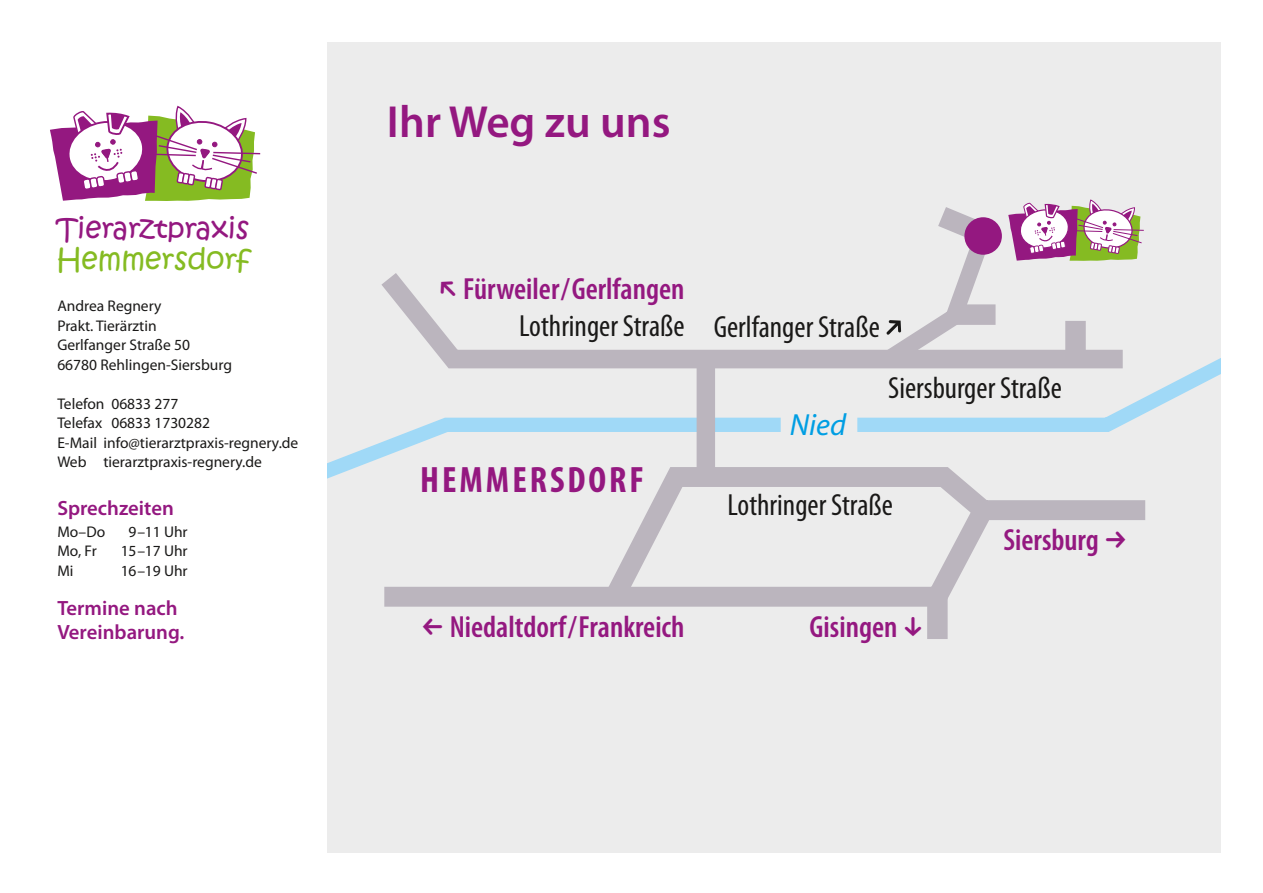
<style>
.page{position:relative;width:1263px;height:893px;background:#fff}
.page>*{position:absolute;margin:0;border:0;box-sizing:border-box;transform-origin:0 0}
.t1{font:600 45.15px "Myriad Pro";color:#941880}
.t2{font:700 condensed 36.75px "Myriad Pro";letter-spacing:.08em;color:#941880}
.t3{font:condensed 30.75px "Myriad Pro";color:#1a1918}
.t4{font:600 condensed 30.75px "Myriad Pro";color:#941880}
.t5{font:italic 30.75px "Myriad";color:#009ee3}
.t6{font:29.1px "Kristen ITC";color:#85bb22}
.t7{font:28.65px "Kristen ITC";color:#941880}
.t8{font:600 20.7px/24px "Myriad Pro";color:#941880}
.t9{font:15.45px/19.5px "Myriad Pro";color:#1a1918}
</style>
<div class="page">
<div style="left:327px;top:43px;width:893px;height:810px;background:#ececec"></div>
<svg style="left:857px;top:358px;width:363px;height:74px"></svg>
<svg style="left:327px;top:410px;width:454px;height:69px"></svg>
<svg style="left:588px;top:457px;width:558px;height:63px"></svg>
<div style="left:697px;top:359px;width:18px;height:118px;background:#bbb5be"></div>
<svg style="left:384px;top:483px;width:626px;height:124px"></svg>
<svg style="left:381px;top:273px;width:484px;height:105px"></svg>
<div style="left:927px;top:597px;width:21px;height:42px;background:#bbb5be"></div>
<svg style="left:865px;top:199px;width:280px;height:183px"></svg>
<svg style="left:50px;top:105px;width:211px;height:96px"></svg>
<svg style="left:441px;top:282px;width:14px;height:14px"></svg>
<h3 class="t7" style="left:56px;top:210px;width:194px">Tierarztpraxis</h3>
<h3 class="t6" style="left:56px;top:240px;width:196px">Hemmersdorf</h3>
<p class="t9" style="left:57px;top:297px;width:176px">Andrea Regnery<br>Prakt. Tierärztin<br>Gerlfanger Straße 50<br>66780 Rehlingen-Siersburg</p>
<p class="t9" style="left:57px;top:394px;width:243px">Telefon 06833 277<br>Telefax 06833 1730282<br>E-Mail info@tierarztpraxis-regnery.de<br>Web tierarztpraxis-regnery.de</p>
<h3 class="t8" style="left:57px;top:497px;width:118px">Sprechzeiten</h3>
<p class="t9" style="left:57px;top:522px;width:49px">Mo–Do</p>
<p class="t9" style="left:129px;top:522px;width:61px">9–11 Uhr</p>
<p class="t9" style="left:57px;top:542px;width:41px">Mo, Fr</p>
<p class="t9" style="left:121px;top:542px;width:69px">15–17 Uhr</p>
<p class="t9" style="left:57px;top:561px;width:18px">Mi</p>
<p class="t9" style="left:121px;top:561px;width:69px">16–19 Uhr</p>
<h3 class="t8" style="left:57px;top:596px;width:129px">Termine nach<br>Vereinbarung.</h3>
<h1 class="t1" style="left:387px;top:97px;width:285px">Ihr Weg zu uns</h1>
<h3 class="t4" style="left:463px;top:272px;width:223px">Fürweiler/Gerlfangen</h3>
<h3 class="t3" style="left:519px;top:309px;width:167px">Lothringer Straße</h3>
<h2 class="t2" style="left:420px;top:460px;width:225px">HEMMERSDORF</h2>
<h3 class="t4" style="left:450px;top:610px;width:236px">Niedaltdorf/Frankreich</h3>
<h3 class="t3" style="left:714px;top:310px;width:168px">Gerlfanger Straße</h3>
<h3 class="t5" style="left:790px;top:409px;width:58px">Nied</h3>
<h3 class="t3" style="left:888px;top:371px;width:175px">Siersburger Straße</h3>
<h3 class="t3" style="left:727px;top:489px;width:167px">Lothringer Straße</h3>
<h3 class="t4" style="left:810px;top:610px;width:89px">Gisingen</h3>
<h3 class="t4" style="left:1003px;top:523px;width:97px">Siersburg</h3>
</div>
